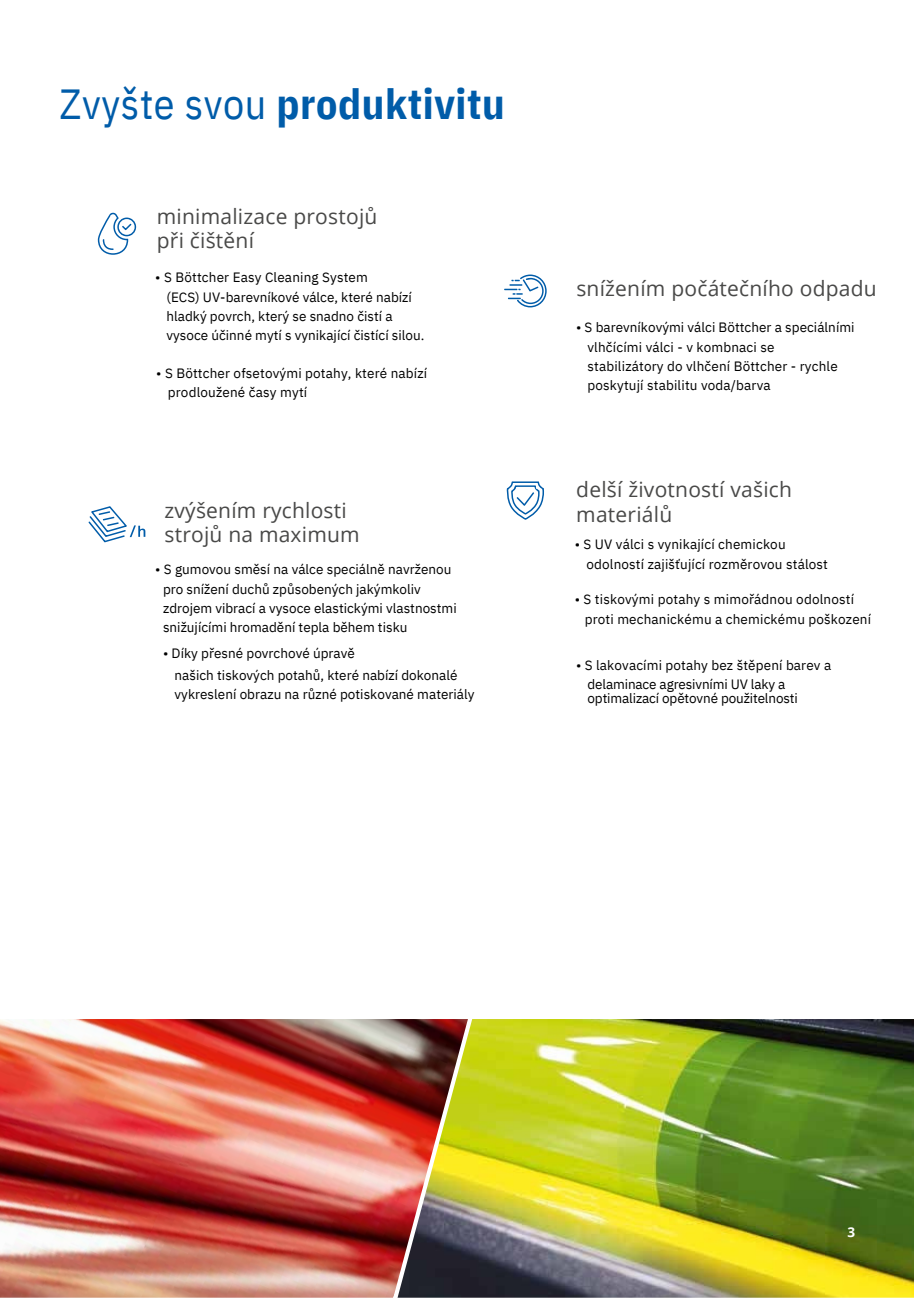
<style>
.page{position:relative;width:914px;height:1298px;background:#fff}
.page>*{position:absolute;margin:0;border:0;box-sizing:border-box;transform-origin:0 0}
.t1{font:700 42px "IBM Plex Sans Cond";letter-spacing:.015em;color:#005ca9}
.t2{font:21px/24.8px "Open Sans";letter-spacing:.01em;color:#494948}
.t3{font:13.5px/19.2px "IBM Plex Sans";color:#000}
.t4{font:700 13.5px "Open Sans";color:#fff}
.s1{font-weight:400}
</style>
<div class="page">
<svg style="left:98px;top:212px;width:38px;height:43px"></svg>
<svg style="left:88px;top:506px;width:57px;height:36px"></svg>
<svg style="left:506px;top:481px;width:38px;height:38px"></svg>
<svg style="left:504px;top:274px;width:42px;height:33px"></svg>
<img style="left:0;top:1019px;width:397px;height:278px">
<img style="left:397px;top:1019px;width:517px;height:278px">
<h2 class="t1" style="left:60px;top:76px;width:446px"><span class="s1">Zvyšte svou</span> produktivitu</h2>
<p class="t2" style="left:157px;top:203px;width:222px">minimalizace prostojů při čištění</p>
<p class="t3" style="left:155px;top:267px;width:214px">• S Böttcher Easy Cleaning System</p>
<p class="t3" style="left:166px;top:287px;width:259px">(ECS) UV-barevníkové válce, které nabízí hladký povrch, který se snadno čistí a vysoce účinné mytí s vynikající čistící silou.</p>
<h2 class="t3" style="left:156px;top:363px;width:272px">• S Böttcher ofsetovými potahy, které nabízí</h2>
<p class="t3" style="left:168px;top:382px;width:141px">prodloužené časy mytí</p>
<p class="t2" style="left:164px;top:497px;width:197px">zvýšením rychlosti strojů na maximum</p>
<p class="t3" style="left:155px;top:559px;width:298px">• S gumovou směsí na válce speciálně navrženou</p>
<p class="t3" style="left:163px;top:578px;width:295px">pro snížení duchů způsobených jakýmkoliv zdrojem vibrací a vysoce elastickými vlastnostmi snižujícími hromadění tepla během tisku</p>
<p class="t3" style="left:163px;top:643px;width:193px">• Díky přesné povrchové úpravě</p>
<h2 class="t3" style="left:175px;top:665px;width:284px">našich tiskových potahů, které nabízí dokonalé</h2>
<p class="t3" style="left:175px;top:684px;width:301px">vykreslení obrazu na různé potiskované materiály</p>
<p class="t2" style="left:576px;top:276px;width:302px">snížením počátečního odpadu</p>
<p class="t3" style="left:576px;top:317px;width:280px">• S barevníkovými válci Böttcher a speciálními</p>
<p class="t3" style="left:587px;top:337px;width:252px">vlhčícími válci - v kombnaci se stabilizátory do vlhčení Böttcher - rychle poskytují stabilitu voda/barva</p>
<p class="t2" style="left:576px;top:476px;width:217px">delší životností vašich materiálů</p>
<p class="t3" style="left:574px;top:534px;width:212px">• S UV válci s vynikající chemickou</p>
<p class="t3" style="left:586px;top:554px;width:243px">odolností zajišťující rozměrovou stálost</p>
<p class="t3" style="left:574px;top:589px;width:281px">• S tiskovými potahy s mimořádnou odolností</p>
<p class="t3" style="left:584px;top:609px;width:288px">proti mechanickému a chemickému poškození</p>
<p class="t3" style="left:576px;top:654px;width:257px">• S lakovacími potahy bez štěpení barev a</p>
<p class="t3" style="left:587px;top:674px;width:199px">delaminace agresivními UV laky a</p>
<p class="t3" style="left:587px;top:687px;width:212px">optimalizací opětovné použitelnosti</p>
<p class="t4" style="left:847px;top:1222px;width:9px">3</p>
</div>
